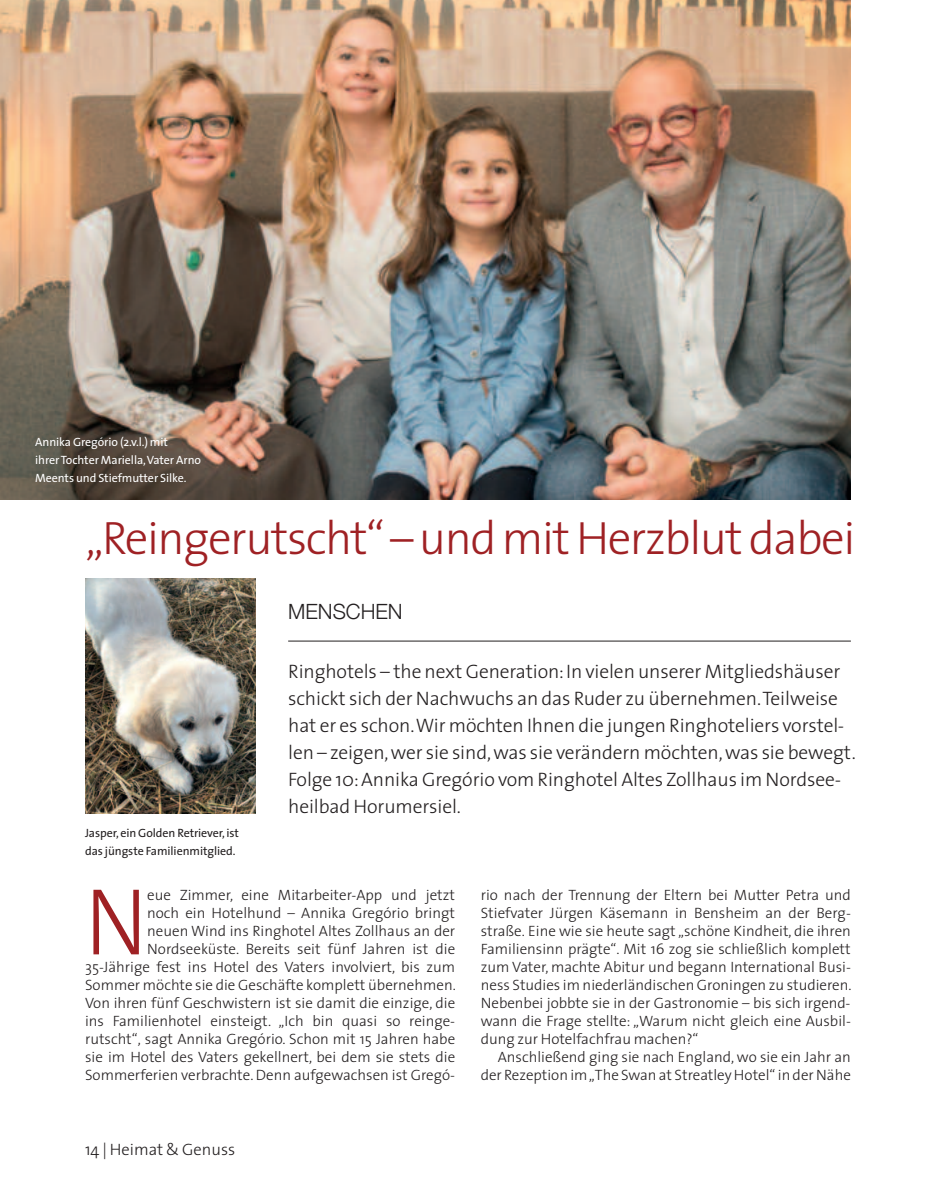
<style>
.page{position:relative;width:936px;height:1191px;background:#fff}
.page>*{position:absolute;margin:0;border:0;box-sizing:border-box;transform-origin:0 0}
.t1{font:300 95.7px "The Sans";color:#9f2124;scale:.91 1}
.t2{font:300 46.95px "The Sans";letter-spacing:-.03em;color:#9f2124}
.t3{font:300 21px "Helvetica Neue";color:#231f20}
.t4{font:300 19.5px/27px "The Sans";letter-spacing:-.005em;color:#231f20}
.t5{font:300 16.5px "The Sans";color:#231f20}
.t6{font:300 15px/18px "The Sans";color:#231f20;text-align:right}
.t7{font:12px/18px "The Sans";letter-spacing:-.005em;color:#fff}
.t8{font:12px/18px "The Sans";letter-spacing:-.005em;color:#231f20}
</style>
<div class="page">
<hr style="left:288px;top:641px;width:562px;height:1px;background:#231f20">
<img style="left:0;top:0;width:850px;height:499px">
<img style="left:85px;top:578px;width:170px;height:235px">
<p class="t7" style="left:35px;top:433px;width:167px">Annika Gregório (2.v.l.) mit ihrerTochter Mariella,Vater Arno<br>Meents und Stiefmutter Silke.</p>
<h2 class="t2" style="left:85px;top:520px;width:771px">„Reingerutscht“–undmit Herzblut dabei</h2>
<h3 class="t3" style="left:288px;top:599px;width:116px">MENSCHEN</h3>
<p class="t8" style="left:85px;top:825px;width:155px">Jasper,ein Golden Retriever,ist das jüngste Familienmitglied.</p>
<p class="t4" style="left:288px;top:659px;width:569px">Ringhotels – the next Generation:In vielen unserer Mitgliedshäuser schickt sich der Nachwuchs an das Ruder zu übernehmen.Teilweise hat er es schon.Wir möchten Ihnen die jungen Ringhoteliers vorstel&shy;len – zeigen,wer sie sind,was sie verändern möchten,was sie bewegt.<br>Folge 10:Annika Gregório vom Ringhotel Altes Zollhaus im Nordsee&shy;heilbad Horumersiel.</p>
<p class="t6" style="left:85px;top:887px;width:372px">eue Zimmer, eine Mitarbeiter-App und jetzt<br>noch ein Hotelhund – Annika Gregório bringt<br>neuen Wind ins Ringhotel Altes Zollhaus an der Nordseeküste. Bereits seit fünf Jahren ist die 35-Jährige fest ins Hotel des Vaters involviert, bis zum Sommer möchte sie die Geschäfte komplett übernehmen.<br>Von ihren fünf Geschwistern ist sie damit die einzige, die ins Familienhotel einsteigt. „Ich bin quasi so reinge&shy;rutscht“, sagt Annika Gregório. Schon mit 15 Jahren habe sie im Hotel des Vaters gekellnert, bei dem sie stets die Sommerferien verbrachte. Denn aufgewachsen ist Gregó-</p>
<p class="t6" style="left:480px;top:887px;width:372px;text-align:justify">rio nach der Trennung der Eltern bei Mutter Petra und Stiefvater Jürgen Käsemann in Bensheim an der Berg&shy;straße. Eine wie sie heute sagt „schöne Kindheit, die ihren Familiensinn prägte“. Mit 16 zog sie schließlich komplett zum Vater, machte Abitur und begann International Busi&shy;ness Studies im niederländischen Groningen zu studieren.<br>Nebenbei jobbte sie in der Gastronomie – bis sich irgend&shy;wann die Frage stellte: „Warum nicht gleich eine Ausbil&shy;dung zur Hotelfachfrau machen?“</p>
<h1 class="t1" style="left:85px;top:884px;width:70px">N</h1>
<p class="t6" style="left:480px;top:1049px;width:371px">Anschließend ging sie nach England, wo sie ein Jahr an der Rezeption im„The Swan at Streatley Hotel“in der Nähe</p>
<p class="t5" style="left:85px;top:1142px;width:152px">14 | Heimat &amp; Genuss</p>
</div>
